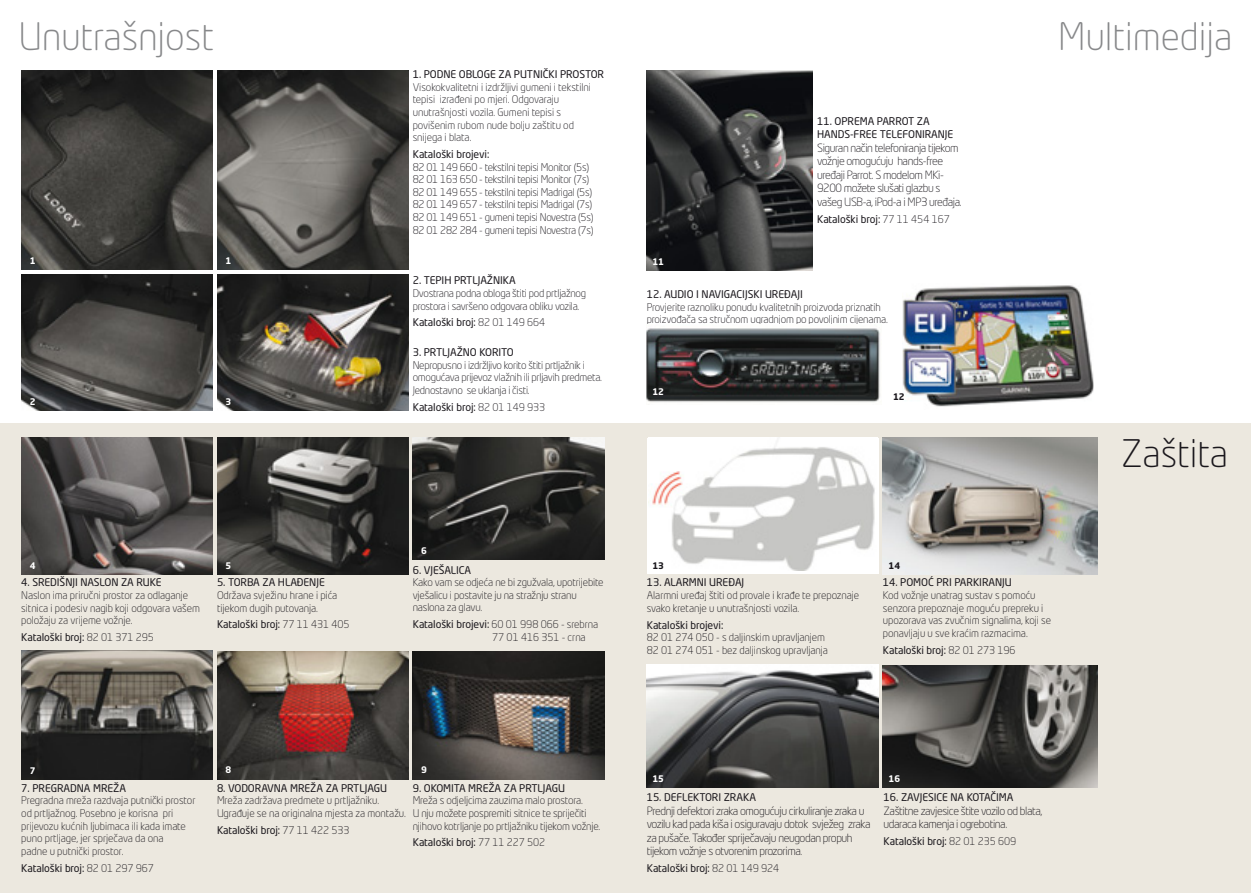
<style>
.page{position:relative;width:1251px;height:893px;background:#fff}
.page>*{position:absolute;margin:0;border:0;box-sizing:border-box;transform-origin:0 0}
.t1{font:300 37.5px "Neo Tech Dacia";color:#87888a}
.t2{font:300 37.5px "Neo Tech Dacia";color:#1a171c}
.t3{font:300 11.25px/13.5px "Neo Tech Dacia";letter-spacing:-.035em;color:#1a171c}
.t4{font:300 10.5px/12.6px "Neo Tech Dacia";letter-spacing:-.015em;color:#1a171c}
.t5{font:10.5px/12.8px "Neo Tech Dacia";letter-spacing:-.005em;color:#1a171c}
.t6{font:700 9px "Neo Tech Dacia";letter-spacing:-.01em;color:#fff}
.t7{font:700 9px "Neo Tech Dacia";color:#1a171c}
.s1{font-weight:300}
.s2{font-weight:400}
.s3{font-size:10.5px}
</style>
<div class="page">
<div style="left:625px;top:423px;width:625px;height:470px;background:#ece8df"></div>
<div style="left:646px;top:438px;width:232px;height:136px;background:#fff"></div>
<img style="left:648px;top:447px;width:227px;height:123px">
<img style="left:882px;top:438px;width:215px;height:136px">
<img style="left:646px;top:664px;width:232px;height:124px">
<img style="left:882px;top:665px;width:215px;height:123px">
<div style="left:0;top:423px;width:625px;height:470px;background:#ece8df"></div>
<img style="left:412px;top:438px;width:192px;height:122px">
<img style="left:21px;top:651px;width:192px;height:128px">
<img style="left:217px;top:70px;width:191px;height:200px">
<img style="left:21px;top:70px;width:192px;height:200px">
<img style="left:21px;top:438px;width:192px;height:136px">
<img style="left:217px;top:438px;width:191px;height:136px">
<img style="left:217px;top:651px;width:191px;height:128px">
<img style="left:412px;top:651px;width:192px;height:128px">
<img style="left:217px;top:274px;width:191px;height:136px">
<img style="left:21px;top:274px;width:192px;height:136px">
<img style="left:646px;top:70px;width:166px;height:200px">
<img style="left:646px;top:328px;width:234px;height:74px">
<img style="left:902px;top:285px;width:191px;height:122px">
<h1 class="t1" style="left:19px;top:22px;width:197px">Unutrašnjost</h1>
<h1 class="t1" style="left:1057px;top:22px;width:176px">Multimedija</h1>
<p class="t6" style="left:30px;top:256px;width:7px">1</p>
<p class="t6" style="left:225px;top:256px;width:7px">1</p>
<p class="t6" style="left:30px;top:396px;width:7px">2</p>
<p class="t6" style="left:225px;top:396px;width:7px">3</p>
<p class="t5" style="left:412px;top:68px;width:193px">1. PODNE OBLOGE ZA PUTNIČKI PROSTOR</p>
<p class="t4" style="left:412px;top:82px;width:180px">Visokokvalitetni i izdržljivi gumeni i tekstilni tepisi izrađeni po mjeri. Odgovaraju unutrašnjosti vozila. Gumeni tepisi s povišenim rubom nude bolju zaštitu od snijega i blata.</p>
<p class="t5" style="left:412px;top:148px;width:78px">Kataloški brojevi:</p>
<p class="t4" style="left:412px;top:162px;width:182px">82 01 149 660 - tekstilni tepisi Monitor (5s)<br>82 01 163 650 - tekstilni tepisi Monitor (7s)<br>82 01 149 655 - tekstilni tepisi Madrigal (5s)<br>82 01 149 657 - tekstilni tepisi Madrigal (7s)<br>82 01 149 651 - gumeni tepisi Novestra (5s)<br>82 01 282 284 - gumeni tepisi Novestra (7s)</p>
<p class="t5" style="left:412px;top:274px;width:105px">2. TEPIH PRTLJAŽNIKA</p>
<p class="t4" style="left:412px;top:288px;width:175px">Dvostrana podna obloga štiti pod prtljažnog prostora i savršeno odgovara obliku vozila.</p>
<p class="t5" style="left:412px;top:316px;width:134px">Kataloški broj: <span class="s1">82 01 149 664</span></p>
<p class="t5" style="left:412px;top:346px;width:103px">3. PRTLJAŽNO KORITO</p>
<p class="t4" style="left:412px;top:360px;width:191px">Nepropusno i izdržljivo korito štiti prtljažnik i omogućava prijevoz vlažnih ili prljavih predmeta.<br>Jednostavno se uklanja i čisti.</p>
<p class="t5" style="left:412px;top:401px;width:134px">Kataloški broj: <span class="s1">82 01 149 933</span></p>
<p class="t6" style="left:652px;top:256px;width:13px">11</p>
<p class="t5" style="left:817px;top:115px;width:138px">11. OPREMA PARROT ZA<br>HANDS-FREE TELEFONIRANJE</p>
<p class="t3" style="left:817px;top:142px;width:146px">Siguran način telefoniranja tijekom vožnje omogućuju hands-free uređaji Parrot. S modelom MKi-<br>9200 možete slušati glazbu s vašeg USB-a, iPod-a i MP3 uređaja.</p>
<p class="t5" style="left:817px;top:213px;width:134px">Kataloški broj: <span class="s1">77 11 454 167</span></p>
<p class="t5" style="left:646px;top:288px;width:157px">12. AUDIO I NAVIGACIJSKI UREĐAJI</p>
<p class="t4" style="left:646px;top:302px;width:242px">Provjerite raznoliku ponudu kvalitetnih proizvoda priznatih proizvođača sa stručnom ugradnjom po povoljnim cijenama.</p>
<p class="t6" style="left:652px;top:386px;width:13px">12</p>
<p class="t7" style="left:892px;top:392px;width:13px">12</p>
<h1 class="t2" style="left:1120px;top:440px;width:109px">Zaštita</h1>
<p class="t6" style="left:421px;top:546px;width:7px">6</p>
<p class="t6" style="left:30px;top:560px;width:7px">4</p>
<p class="t5" style="left:21px;top:576px;width:142px">4. SREDIŠNJI NASLON ZA RUKE</p>
<p class="t4" style="left:21px;top:590px;width:180px">Naslon ima priručni prostor za odlaganje sitnica i podesiv nagib koji odgovara vašem položaju za vrijeme vožnje.</p>
<p class="t5" style="left:21px;top:631px;width:134px">Kataloški broj: <span class="s1">82 01 371 295</span></p>
<p class="t6" style="left:225px;top:560px;width:7px">5</p>
<p class="t5" style="left:217px;top:576px;width:109px">5. TORBA ZA HLAĐENJE</p>
<p class="t4" style="left:217px;top:590px;width:122px">Održava svježinu hrane i pića tijekom dugih putovanja.</p>
<p class="t5" style="left:217px;top:618px;width:134px">Kataloški broj: <span class="s1">77 11 431 405</span></p>
<p class="t5" style="left:412px;top:564px;width:60px">6. VJEŠALICA</p>
<p class="t4" style="left:412px;top:577px;width:192px">Kako vam se odjeća ne bi zgužvala, upotrijebite vješalicu i postavite ju na stražnju stranu naslona za glavu.</p>
<p class="t4" style="left:492px;top:619px;width:108px;text-indent:-79px"><span class="s2">Kataloški brojevi:</span> 60 01 998 066 - srebrna<br>77 01 416 351 - crna</p>
<p class="t7" style="left:652px;top:560px;width:13px">13</p>
<p class="t7" style="left:888px;top:560px;width:13px">14</p>
<p class="t5" style="left:646px;top:576px;width:99px">13. ALARMNI UREĐAJ</p>
<p class="t4" style="left:646px;top:590px;width:214px">Alarmni uređaj štiti od provale i krađe te prepoznaje svako kretanje u unutrašnjosti vozila.</p>
<p class="t5" style="left:646px;top:619px;width:78px">Kataloški brojevi:</p>
<p class="t4" style="left:646px;top:632px;width:183px">82 01 274 050 - s daljinskim upravljanjem<br>82 01 274 051 - bez daljinskog upravljanja</p>
<p class="t5" style="left:882px;top:576px;width:130px">14. POMOĆ PRI PARKIRANJU</p>
<p class="t4" style="left:882px;top:590px;width:170px">Kod vožnje unatrag sustav s pomoću senzora prepoznaje moguću prepreku i upozorava vas zvučnim signalima, koji se ponavljaju u sve kraćim razmacima.</p>
<p class="t5" style="left:882px;top:644px;width:134px">Kataloški broj: <span class="s1">82 01 273 196</span></p>
<p class="t6" style="left:30px;top:765px;width:7px">7</p>
<p class="t6" style="left:225px;top:765px;width:7px">8</p>
<p class="t6" style="left:421px;top:765px;width:7px">9</p>
<p class="t5" style="left:21px;top:782px;width:106px">7. PREGRADNA MREŽA</p>
<p class="t4" style="left:21px;top:796px;width:176px">Pregradna mreža razdvaja putnički prostor od prtljažnog. Posebno je korisna pri prijevozu kućnih ljubimaca ili kada imate puno prtljage, jer sprječava da ona<br>padne u putnički prostor.</p>
<p class="t5" style="left:21px;top:862px;width:134px">Kataloški broj: <span class="s1">82 01 297 967</span></p>
<p class="t5" style="left:217px;top:782px;width:171px">8. VODORAVNA MREŽA ZA PRTLJAGU</p>
<p class="t4" style="left:217px;top:795px;width:190px">Mreža zadržava predmete u prtljažniku.<br>Ugrađuje se na originalna mjesta za montažu.</p>
<p class="t5" style="left:217px;top:824px;width:134px">Kataloški broj: <span class="s1">77 11 422 533</span></p>
<p class="t5" style="left:412px;top:782px;width:154px">9. OKOMITA MREŽA ZA PRTLJAGU</p>
<p class="t4" style="left:412px;top:795px;width:189px">Mreža s odjeljcima zauzima malo prostora.<br>U nju možete pospremiti sitnice te spriječiti njihovo kotrljanje po prtljažniku tijekom vožnje.</p>
<p class="t5" style="left:412px;top:836px;width:134px">Kataloški broj: <span class="s1">77 11 227 502</span></p>
<p class="t6" style="left:652px;top:774px;width:13px">15</p>
<p class="t6" style="left:888px;top:774px;width:13px">16</p>
<p class="t5" style="left:646px;top:791px;width:111px">15. DEFLEKTORI ZRAKA</p>
<p class="t3" style="left:646px;top:805px;width:225px">Prednji defektori zraka omogućuju cirkuliranje zraka u vozilu kad pada kiša i osiguravaju dotok svježeg zraka za pušače. Također spriječavaju neugodan propuh tijekom vožnje s otvorenim prozorima<span class="s3">.</span></p>
<p class="t5" style="left:646px;top:862px;width:134px">Kataloški broj: <span class="s1">82 01 149 924</span></p>
<p class="t5" style="left:883px;top:791px;width:131px">16. ZAVJESICE NA KOTAČIMA</p>
<p class="t3" style="left:883px;top:805px;width:160px">Zaštitne zavjesice štite vozilo od blata, udaraca kamenja i ogrebotina.</p>
<p class="t5" style="left:883px;top:835px;width:134px">Kataloški broj: <span class="s1">82 01 235 609</span></p>
</div>
